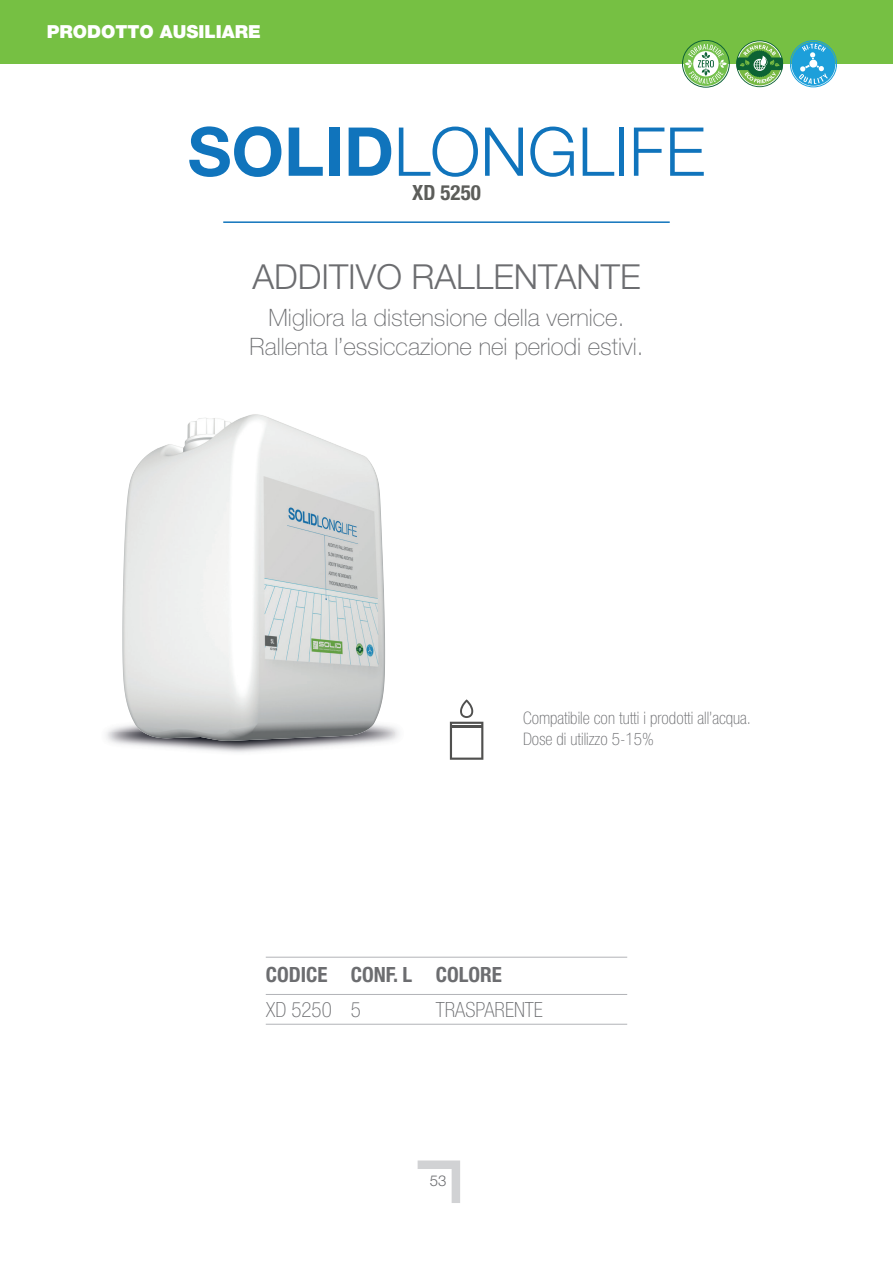
<style>
.page{position:relative;width:893px;height:1263px;background:#fff}
.page>*{position:absolute;margin:0;border:0;box-sizing:border-box;transform-origin:0 0}
.t1{font:300 67.5px "Helvetica Neue LT Std";color:#1074bc}
.t2{font:300 34.5px "Helvetica Neue LT Std";color:#6c6d70}
.t3{font:100 24px/28.8px "Helvetica Neue LT Std";color:#6c6d70;text-align:center}
.t4{font:700 condensed 21px "Helvetica Neue LT Std";color:#6c6d70}
.t5{font:100 condensed 21px "Helvetica Neue LT Std";color:#6c6d70}
.t6{font:700 condensed 21px "Helvetica Neue LT Std";color:#5c5d5a}
.t7{font:900 18px "Helvetica Neue LT Std";color:#fff}
.t8{font:100 condensed 17.25px/20.7px "Helvetica Neue LT Std";color:#6c6d70}
.t9{font:300 15px "Helvetica Neue LT Std";color:#6c6d70}
.s1{font-weight:700}
</style>
<div class="page">
<svg style="left:418px;top:1160px;width:42px;height:43px"></svg>
<div style="left:0;top:0;width:893px;height:64px;background:#76c043"></div>
<hr style="left:223px;top:221px;width:447px;height:2px;background:#1074bc">
<img style="left:106px;top:725px;width:293px;height:28px">
<img style="left:122px;top:414px;width:263px;height:327px">
<svg style="left:450px;top:699px;width:33px;height:61px"></svg>
<hr style="left:266px;top:957px;width:361px;height:1px;background:#b2b3b7">
<hr style="left:266px;top:994px;width:361px;height:1px;background:#b2b3b7">
<hr style="left:266px;top:1024px;width:361px;height:1px;background:#b2b3b7">
<svg style="left:736px;top:40px;width:47px;height:47px"></svg>
<svg style="left:737px;top:41px;width:45px;height:45px"></svg>
<svg style="left:738px;top:42px;width:43px;height:43px"></svg>
<svg style="left:736px;top:45px;width:47px;height:38px"></svg>
<div style="left:790px;top:40px;width:47px;height:47px;border:1px solid #1d9fda;border-radius:50%"></div>
<div style="left:791px;top:42px;width:44px;height:44px;background:#1d9fda;border-radius:50%"></div>
<svg style="left:799px;top:44px;width:29px;height:40px"></svg>
<div style="left:682px;top:40px;width:47px;height:47px;border:1px solid #0e6337;border-radius:50%"></div>
<div style="left:684px;top:42px;width:44px;height:44px;background:#73c04b;border-radius:50%"></div>
<svg style="left:685px;top:44px;width:42px;height:40px"></svg>
<p class="t7" style="left:47px;top:21px;width:216px">PRODOTTO AUSILIARE</p>
<h1 class="t1" style="left:188px;top:110px;width:519px"><span class="s1">SOLID</span>LONGLIFE</h1>
<p class="t6" style="left:412px;top:179px;width:70px">XD 5250</p>
<h2 class="t2" style="left:252px;top:256px;width:390px">ADDITIVO RALLENTANTE</h2>
<p class="t3" style="left:250px;top:303px;width:395px">Migliora la distensione della vernice.<br>Rallenta l’essiccazione nei periodi estivi.</p>
<p class="t8" style="left:523px;top:707px;width:229px">Compatibile con tutti i prodotti all’acqua.<br>Dose di utilizzo 5-15%</p>
<p class="t4" style="left:266px;top:962px;width:238px">CODICE CONF. L COLORE</p>
<p class="t5" style="left:266px;top:998px;width:97px">XD 5250 5</p>
<p class="t5" style="left:436px;top:998px;width:108px">TRASPARENTE</p>
<p class="t9" style="left:430px;top:1171px;width:18px">53</p>
</div>
